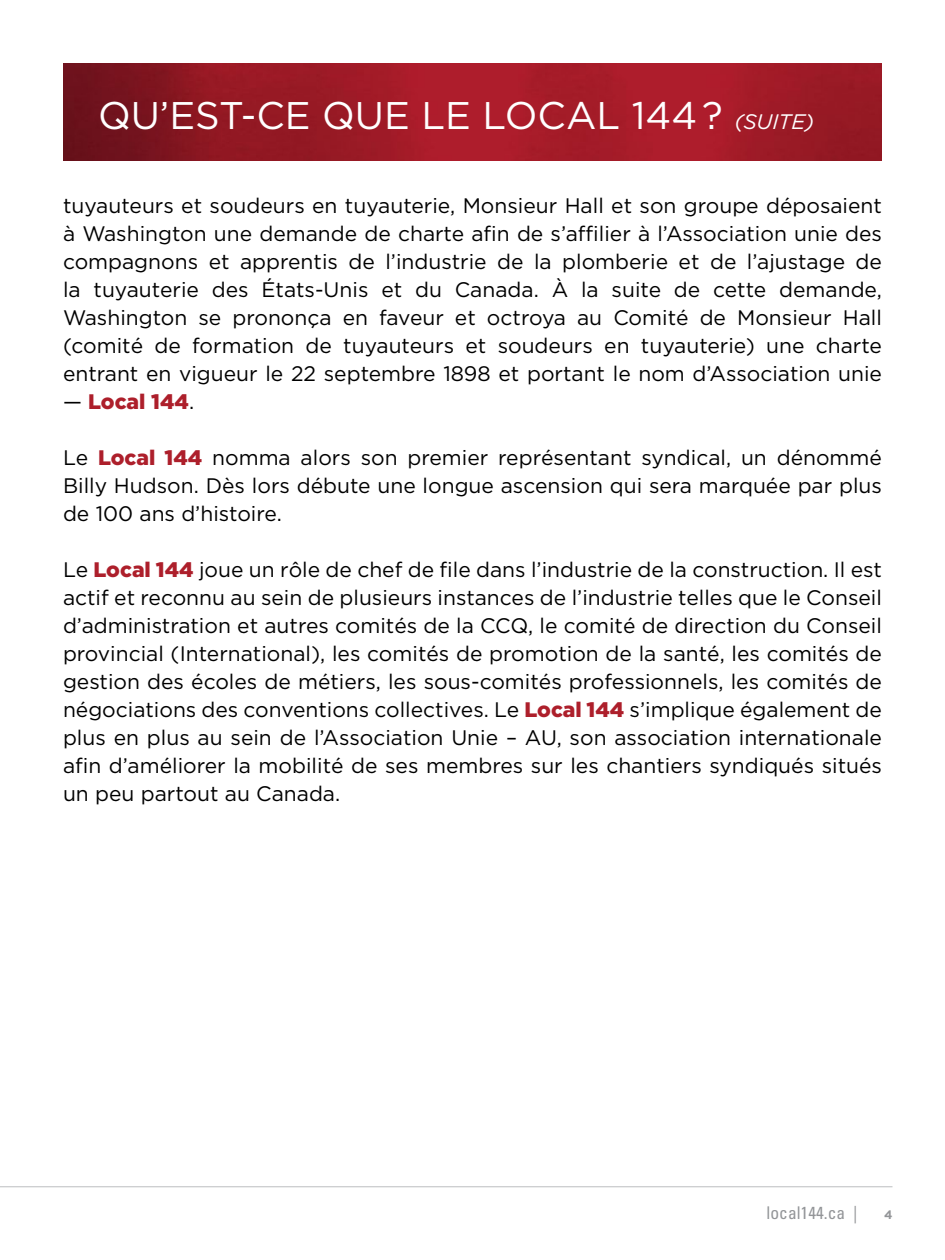
<style>
.page{position:relative;width:945px;height:1260px;background:#fff}
.page>*{position:absolute;margin:0;border:0;box-sizing:border-box;transform-origin:0 0}
.t1{font:38.5px "Gotham";color:#fff}
.t2{font:21px/28px "Gotham";color:#000;text-align:justify}
.t3{font:900 21px "Gotham";color:#ad1f2b}
.t4{font:condensed 17.5px "Univers";color:#939598}
.t5{font:700 12.25px "Gotham";color:#939598}
.s1{font-style:italic;font-size:21px}
.s2{font-weight:400;color:#000}
.s3{font-weight:900;color:#ad1f2b}
</style>
<div class="page">
<hr style="left:0;top:1186px;width:892px;height:1px;background:#bcbec0">
<img style="left:63px;top:63px;width:819px;height:97px">
<h1 class="t1" style="left:98px;top:94px;width:718px">QU’EST-CE QUE LE LOCAL 144? <span class="s1">(SUITE)</span></h1>
<p class="t2" style="left:63px;top:191px;width:821px">tuyauteurs et soudeurs en tuyauterie, Monsieur Hall et son groupe déposaient à Washington une demande de charte afin de s’affilier à l’Association unie des compagnons et apprentis de l’industrie de la plomberie et de l’ajustage de la tuyauterie des États-Unis et du Canada. À la suite de cette demande, Washington se prononça en faveur et octroya au Comité de Monsieur Hall (comité de formation de tuyauteurs et soudeurs en tuyauterie) une charte entrant en vigueur le 22 septembre 1898 et portant le nom d’Association unie</p>
<p class="t3" style="left:63px;top:389px;width:133px"><span class="s2">—</span> Local 144<span class="s2">.</span></p>
<p class="t2" style="left:63px;top:443px;width:821px">Le <span class="s3">Local 144</span> nomma alors son premier représentant syndical, un dénommé Billy Hudson. Dès lors débute une longue ascension qui sera marquée par plus de 100 ans d’histoire.</p>
<p class="t2" style="left:63px;top:555px;width:821px">Le <span class="s3">Local 144</span> joue un rôle de chef de file dans l’industrie de la construction. Il est actif et reconnu au sein de plusieurs instances de l’industrie telles que le Conseil d’administration et autres comités de la CCQ, le comité de direction du Conseil provincial (International), les comités de promotion de la santé, les comités de gestion des écoles de métiers, les sous-comités professionnels, les comités de négociations des conventions collectives. Le <span class="s3">Local 144</span> s’implique également de plus en plus au sein de l’Association Unie – AU, son association internationale afin d’améliorer la mobilité de ses membres sur les chantiers syndiqués situés un peu partout au Canada.</p>
<p class="t4" style="left:767px;top:1202px;width:92px">local144.ca |</p>
<p class="t5" style="left:884px;top:1208px;width:10px">4</p>
</div>
